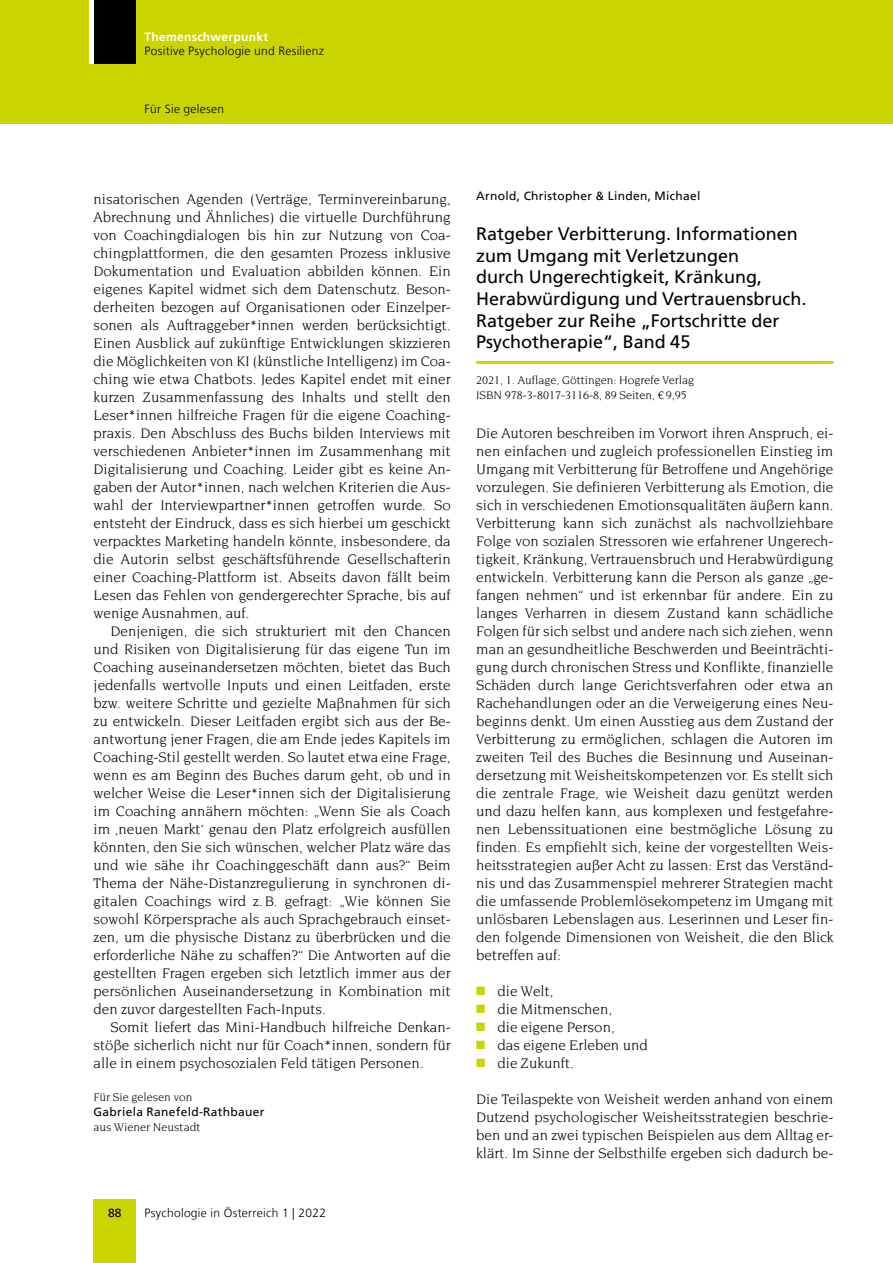
<style>
.page{position:relative;width:893px;height:1263px;background:#fff}
.page>*{position:absolute;margin:0;border:0;box-sizing:border-box;transform-origin:0 0}
.t1{font:18px/21.6px "Frutiger LT";color:#000}
.t2{font:15px/18px "Novarese Std";color:#000;text-align:justify}
.t3{font:12px/15px "Novarese Std";color:#000}
.t4{font:300 12px "Frutiger LT";letter-spacing:.025em;color:#000}
.t5{font:12px "Frutiger LT";letter-spacing:.025em;color:#000}
.t6{font:700 12px "Frutiger LT";letter-spacing:.025em;color:#fff}
.s1{color:#cad400}
</style>
<div class="page">
<div style="left:0;top:0;width:893px;height:123px;background:#cad400"></div>
<div style="left:94px;top:1199px;width:42px;height:64px;background:#cad400"></div>
<div style="left:94px;top:0;width:42px;height:64px;background:#000"></div>
<div style="left:89px;top:0;width:5px;height:64px;background:#fff"></div>
<hr style="left:476px;top:361px;width:357px;height:3px;background:#cad400">
<p class="t6" style="left:145px;top:30px;width:125px">Themenschwerpunkt</p>
<p class="t4" style="left:145px;top:44px;width:181px">Positive Psychologie und Resilienz</p>
<p class="t4" style="left:145px;top:102px;width:81px">Für Sie gelesen</p>
<p class="t2" style="left:94px;top:190px;width:359px">nisatorischen Agenden (Verträge, Terminvereinbarung, Abrechnung und Ähnliches) die virtuelle Durchführung von Coachingdialogen bis hin zur Nutzung von Coa&shy;chingplattformen, die den gesamten Prozess inklusive Dokumentation und Evaluation abbilden können. Ein eigenes Kapitel widmet sich dem Datenschutz. Beson&shy;derheiten bezogen auf Organisationen oder Einzelper&shy;sonen als Auftraggeber*innen werden berücksichtigt.<br>Einen Ausblick auf zukünftige Entwicklungen skizzieren die Möglichkeiten von KI (künstliche Intelligenz) im Coa&shy;ching wie etwa Chatbots. Jedes Kapitel endet mit einer kurzen Zusammenfassung des Inhalts und stellt den Leser*innen hilfreiche Fragen für die eigene Coaching&shy;praxis. Den Abschluss des Buchs bilden Interviews mit verschiedenen Anbieter*innen im Zusammenhang mit Digitalisierung und Coaching. Leider gibt es keine An&shy;gaben der Autor*innen, nach welchen Kriterien die Aus&shy;wahl der Interviewpartner*innen getroffen wurde. So entsteht der Eindruck, dass es sich hierbei um geschickt verpacktes Marketing handeln könnte, insbesondere, da die Autorin selbst geschäftsführende Gesellschafterin einer Coaching-Plattform ist. Abseits davon fällt beim Lesen das Fehlen von gendergerechter Sprache, bis auf wenige Ausnahmen, auf.</p>
<p class="t2" style="left:94px;top:622px;width:359px;text-indent:17px">Denjenigen, die sich strukturiert mit den Chancen und Risiken von Digitalisierung für das eigene Tun im Coaching auseinandersetzen möchten, bietet das Buch jedenfalls wertvolle Inputs und einen Leitfaden, erste bzw. weitere Schritte und gezielte Maßnahmen für sich zu entwickeln. Dieser Leitfaden ergibt sich aus der Be&shy;antwortung jener Fragen, die am Ende jedes Kapitels im Coaching-Stil gestellt werden. So lautet etwa eine Frage, wenn es am Beginn des Buches darum geht, ob und in welcher Weise die Leser*innen sich der Digitalisierung im Coaching annähern möchten: „Wenn Sie als Coach im ‚neuen Markt‘ genau den Platz erfolgreich ausfüllen könnten, den Sie sich wünschen, welcher Platz wäre das und wie sähe ihr Coachinggeschäft dann aus?“ Beim Thema der Nähe-Distanzregulierung in synchronen di&shy;gitalen Coachings wird z.B. gefragt: „Wie können Sie sowohl Körpersprache als auch Sprachgebrauch einset&shy;zen, um die physische Distanz zu überbrücken und die erforderliche Nähe zu schaffen?“ Die Antworten auf die gestellten Fragen ergeben sich letztlich immer aus der persönlichen Auseinandersetzung in Kombination mit den zuvor dargestellten Fach-Inputs.</p>
<p class="t2" style="left:94px;top:1018px;width:359px;text-indent:17px">Somit liefert das Mini-Handbuch hilfreiche Denkan&shy;stöße sicherlich nicht nur für Coach*innen, sondern für alle in einem psychosozialen Feld tätigen Personen.</p>
<p class="t3" style="left:94px;top:1090px;width:100px">Für Sie gelesen von</p>
<p class="t5" style="left:94px;top:1105px;width:172px">Gabriela Ranefeld-Rathbauer</p>
<p class="t3" style="left:94px;top:1120px;width:108px">aus Wiener Neustadt</p>
<p class="t5" style="left:108px;top:1205px;width:15px">88</p>
<p class="t4" style="left:145px;top:1206px;width:183px">Psychologie in Österreich 1 | 2022</p>
<p class="t5" style="left:476px;top:189px;width:226px">Arnold, Christopher &amp; Linden, Michael</p>
<p class="t1" style="left:476px;top:223px;width:332px">Ratgeber Verbitterung. Informationen zum Umgang mit Verletzungen<br>durch Ungerechtigkeit, Kränkung, Herabwürdigung und Vertrauensbruch.<br>Ratgeber zur Reihe „Fortschritte der Psychotherapie“, Band 45</p>
<p class="t3" style="left:476px;top:373px;width:219px">2021, 1. Auflage, Göttingen: Hogrefe Verlag<br>ISBN 978-3-8017-3116-8, 89 Seiten, € 9,95</p>
<p class="t2" style="left:476px;top:424px;width:359px">Die Autoren beschreiben im Vorwort ihren Anspruch, ei&shy;nen einfachen und zugleich professionellen Einstieg im Umgang mit Verbitterung für Betroffene und Angehörige vorzulegen. Sie definieren Verbitterung als Emotion, die sich in verschiedenen Emotionsqualitäten äußern kann.<br>Verbitterung kann sich zunächst als nachvollziehbare Folge von sozialen Stressoren wie erfahrener Ungerech&shy;tigkeit, Kränkung, Vertrauensbruch und Herabwürdigung entwickeln. Verbitterung kann die Person als ganze „ge&shy;fangen nehmen“ und ist erkennbar für andere. Ein zu langes Verharren in diesem Zustand kann schädliche Folgen für sich selbst und andere nach sich ziehen, wenn man an gesundheitliche Beschwerden und Beeinträchti&shy;gung durch chronischen Stress und Konflikte, finanzielle Schäden durch lange Gerichtsverfahren oder etwa an Rachehandlungen oder an die Verweigerung eines Neu&shy;beginns denkt. Um einen Ausstieg aus dem Zustand der Verbitterung zu ermöglichen, schlagen die Autoren im zweiten Teil des Buches die Besinnung und Auseinan&shy;dersetzung mit Weisheitskompetenzen vor. Es stellt sich die zentrale Frage, wie Weisheit dazu genützt werden und dazu helfen kann, aus komplexen und festgefahre&shy;nen Lebenssituationen eine bestmögliche Lösung zu finden. Es empfiehlt sich, keine der vorgestellten Weis&shy;heitsstrategien außer Acht zu lassen: Erst das Verständ&shy;nis und das Zusammenspiel mehrerer Strategien macht die umfassende Problemlösekompetenz im Umgang mit unlösbaren Lebenslagen aus. Leserinnen und Leser fin&shy;den folgende Dimensionen von Weisheit, die den Blick betreffen auf:</p>
<p class="t2" style="left:476px;top:982px;width:79px"><span class="s1">■</span> die Welt,</p>
<p class="t2" style="left:476px;top:1000px;width:137px"><span class="s1">■</span> die Mitmenschen,</p>
<p class="t2" style="left:476px;top:1018px;width:140px"><span class="s1">■</span> die eigene Person,</p>
<p class="t2" style="left:476px;top:1036px;width:173px"><span class="s1">■</span> das eigene Erleben und</p>
<p class="t2" style="left:476px;top:1054px;width:99px"><span class="s1">■</span> die Zukunft.</p>
<p class="t2" style="left:476px;top:1090px;width:359px">Die Teilaspekte von Weisheit werden anhand von einem Dutzend psychologischer Weisheitsstrategien beschrie&shy;ben und an zwei typischen Beispielen aus dem Alltag er&shy;klärt. Im Sinne der Selbsthilfe ergeben sich dadurch be-</p>
</div>
